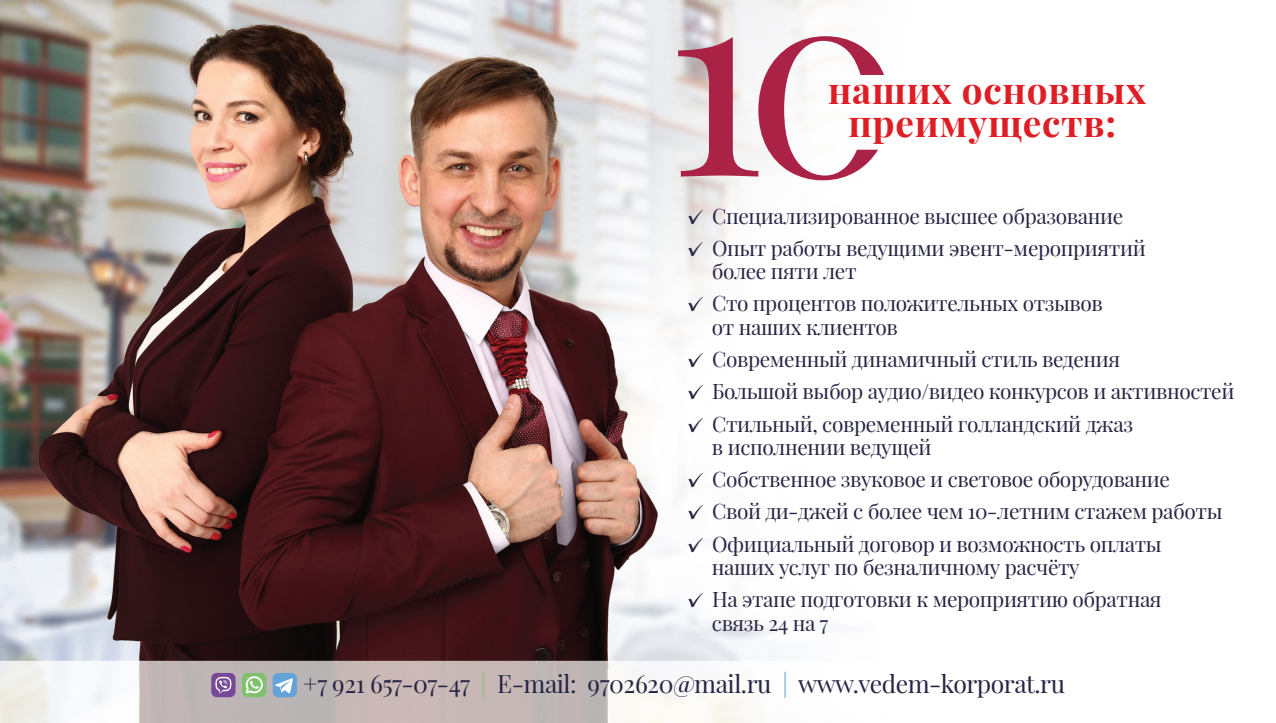
<style>
.page{position:relative;width:1276px;height:723px;background:#fff}
.page>*{position:absolute;margin:0;border:0;box-sizing:border-box;transform-origin:0 0}
.t1{font:700 36.9px/32.5px "Playfair Display";letter-spacing:.02em;color:#de1d24;text-align:center}
.t2{font:24.75px "Playfair Display";letter-spacing:-.02em;color:#262544}
.t3{font:20.85px/23.4px "Playfair Display";letter-spacing:-.02em;color:#262544}
.s1{font-family:"PF Beau Sans Pro"}
.s2{color:#7fc16d}
.s3{color:#64a3d7}
</style>
<div class="page">
<img style="left:0;top:0;width:839px;height:723px">
<svg style="left:678px;top:36px;width:206px;height:144px"></svg>
<div style="left:273px;top:673px;width:24px;height:24px;background:#64a3d7;border-radius:6px"></div>
<svg style="left:275px;top:678px;width:18px;height:15px"></svg>
<div style="left:211px;top:673px;width:24px;height:24px;background:#784898;border-radius:6px"></div>
<svg style="left:215px;top:676px;width:16px;height:17px"></svg>
<div style="left:242px;top:673px;width:24px;height:24px;background:#7fc16d;border-radius:6px"></div>
<svg style="left:246px;top:676px;width:17px;height:17px"></svg>
<h1 class="t1" style="left:828px;top:74px;width:319px">наших основных преимуществ:</h1>
<p class="t3" style="left:687px;top:204px;width:438px"><span class="s1">✓</span> Специализированное высшее образование</p>
<p class="t3" style="left:712px;top:236px;width:435px;text-indent:-25px"><span class="s1">✓</span> Опыт работы ведущими эвент-мероприятий более пяти лет</p>
<p class="t3" style="left:712px;top:292px;width:392px;text-indent:-25px"><span class="s1">✓</span> Сто процентов положительных отзывов от наших клиентов</p>
<p class="t3" style="left:687px;top:347px;width:435px"><span class="s1">✓</span> Современный динамичный стиль ведения</p>
<p class="t3" style="left:687px;top:380px;width:549px"><span class="s1">✓</span> Большой выбор аудио/видео конкурсов и активностей</p>
<p class="t3" style="left:712px;top:412px;width:423px;text-indent:-25px"><span class="s1">✓</span> Стильный, современный голландский джаз в исполнении ведущей</p>
<p class="t3" style="left:687px;top:467px;width:485px"><span class="s1">✓</span> Собственное звуковое и световое оборудование</p>
<p class="t3" style="left:687px;top:500px;width:537px"><span class="s1">✓</span> Свой ди-джей с более чем 10-летним стажем работы</p>
<p class="t3" style="left:712px;top:532px;width:451px;text-indent:-25px"><span class="s1">✓</span> Официальный договор и возможность оплаты наших услуг по безналичному расчёту</p>
<p class="t3" style="left:712px;top:588px;width:451px;text-indent:-25px"><span class="s1">✓</span> На этапе подготовки к мероприятию обратная связь 24 на 7</p>
<p class="t2" style="left:303px;top:668px;width:763px">+7 921 657-07-47 <span class="s2">|</span> E-mail: 9702620@mail.ru <span class="s3">|</span> www.vedem-korporat.ru</p>
</div>
